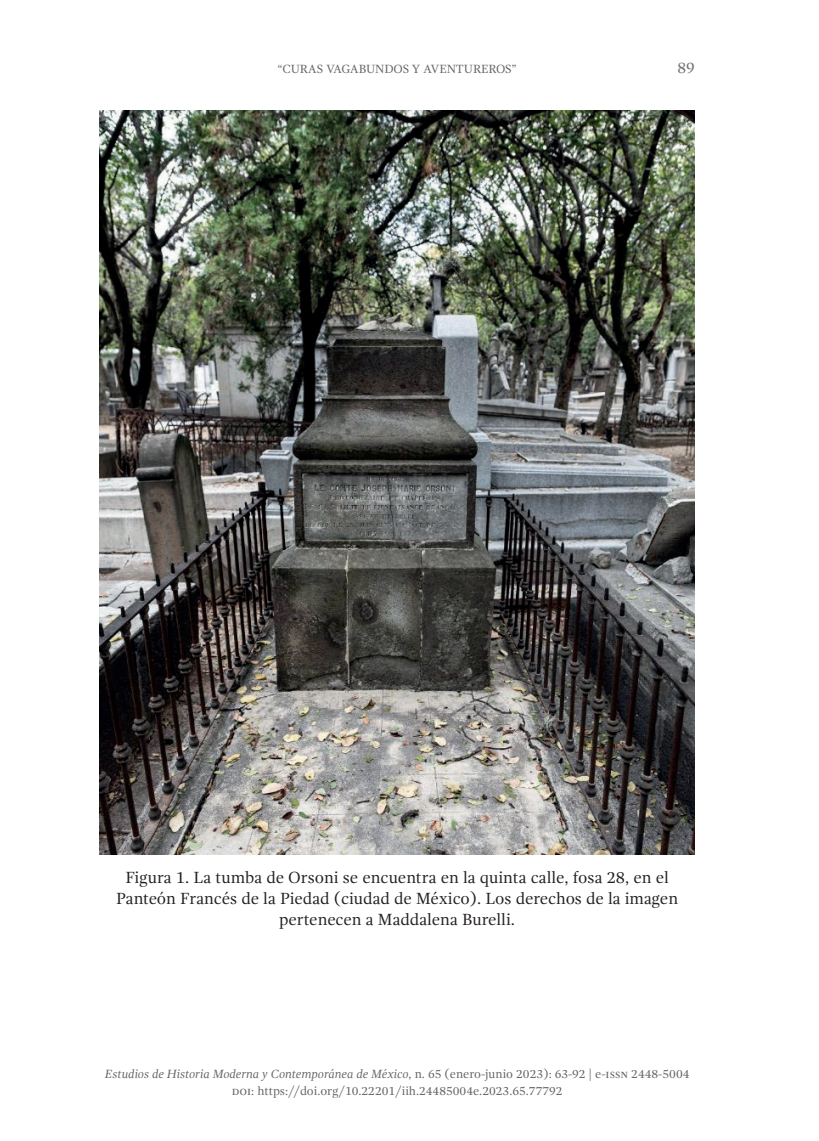
<style>
.page{position:relative;width:819px;height:1141px;background:#fff}
.page>*{position:absolute;margin:0;border:0;box-sizing:border-box;transform-origin:0 0}
.t1{font:16.62px/21px "Gandhi Serif";color:#231f20;text-align:center}
.t2{font:15.75px "Gandhi Serif";color:#6c6d70}
.t3{font:12.25px/17.5px "Gandhi Serif";letter-spacing:-.005em;color:#636366;text-align:center}
.s1{font-style:italic}
</style>
<div class="page">
<img style="left:99px;top:110px;width:595px;height:744px">
<p class="t3" style="left:277px;top:60px;width:240px">“CURAS VAGABUNDOS Y AVENTUREROS”</p>
<p class="t2" style="left:677px;top:59px;width:19px">89</p>
<h1 class="t1" style="left:116px;top:867px;width:563px">Figura 1. La tumba de Orsoni se encuentra en la quinta calle, fosa 28, en el<br>Panteón Francés de la Piedad (ciudad de México). Los derechos de la imagen pertenecen a Maddalena Burelli.</h1>
<p class="t3" style="left:105px;top:1065px;width:586px"><span class="s1">Estudios de Historia Moderna y Contemporánea de México</span>, n. 65 (enero-junio 2023): 63-92 | e-issn 2448-5004 doi: https://doi.org/10.22201/iih.24485004e.2023.65.77792</p>
</div>
